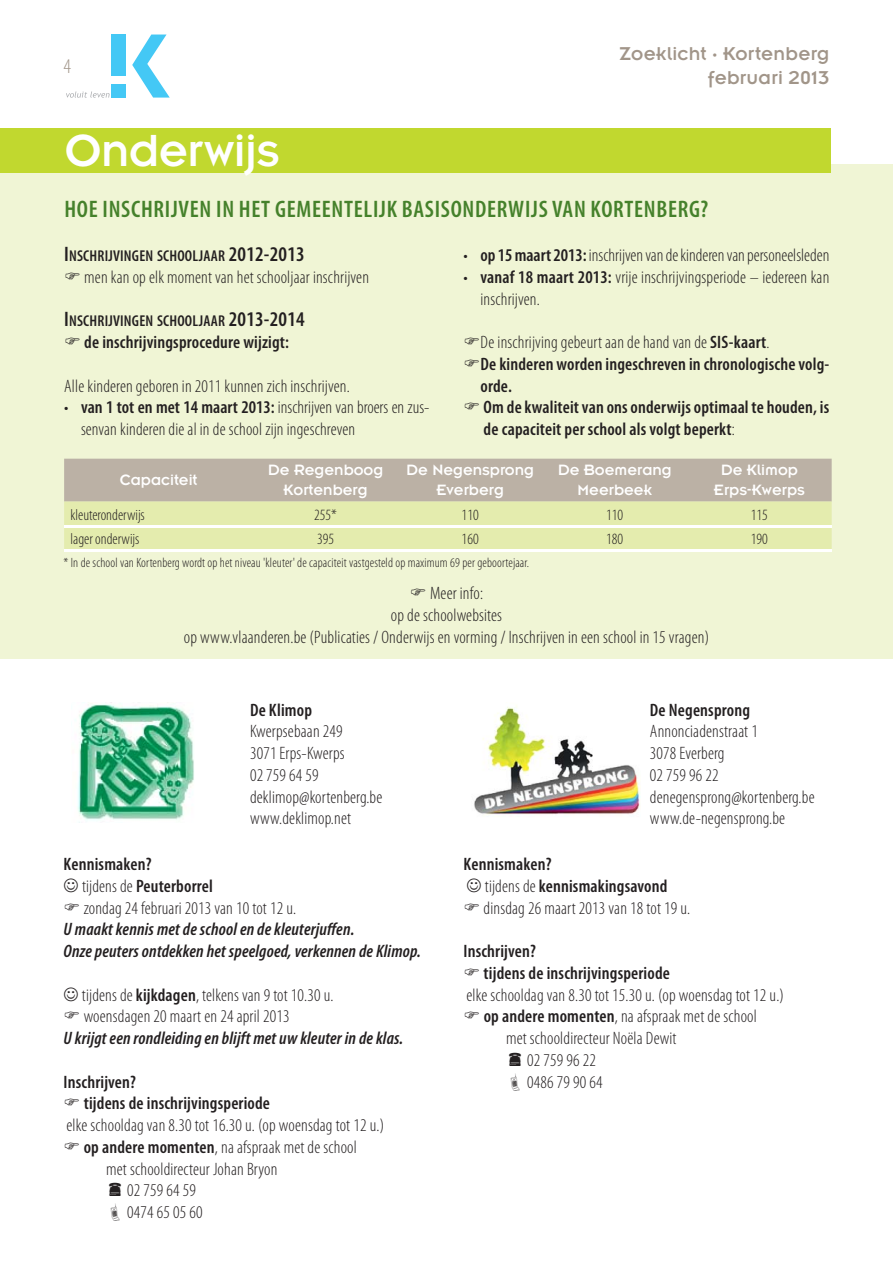
<style>
.page{position:relative;width:893px;height:1263px;background:#fff}
.page>*{position:absolute;margin:0;border:0;box-sizing:border-box;transform-origin:0 0}
.t1{font:49.5px "Insignia LT Std";letter-spacing:-.015em;color:#fff}
.t2{font:600 condensed 24px "Myriad Pro";letter-spacing:.03em;color:#45812b}
.t3{font:300 condensed 21px "Myriad Pro";color:#a19589}
.t4{font:20.4px/24.6px "Insignia LT Std";letter-spacing:.015em;color:#a19589;text-align:right}
.t5{font:300 condensed 18px/21.8px "Myriad Pro";letter-spacing:.01em;color:#231f20}
.t6{font:600 condensed 18px/21.8px "Myriad Pro";letter-spacing:.01em;color:#231f20}
.t7{font:italic 600 condensed 18px/21.8px "Myriad Pro";letter-spacing:.01em;color:#231f20}
.t8{font:16.5px/19.8px "Insignia LT Std";color:#fff;text-align:center}
.t9{font:600 condensed 15.75px "Myriad Pro";letter-spacing:.015em;color:#231f20}
.t10{font:300 condensed 15.75px "Myriad Pro";color:#231f20}
.t11{font:300 condensed 13.5px "Myriad Pro";letter-spacing:.01em;color:#231f20}
.s1{font-size:21px}
.s2{font-weight:600}
.s3{font-weight:300}
</style>
<div class="page">
<svg style="left:132px;top:35px;width:38px;height:63px"></svg>
<div style="left:112px;top:84px;width:14px;height:14px;background:#44c8f5"></div>
<div style="left:112px;top:35px;width:14px;height:41px;background:#44c8f5"></div>
<svg style="left:66px;top:91px;width:43px;height:7px"></svg>
<div style="left:0;top:165px;width:892px;height:494px;background:#f0f5d5"></div>
<div style="left:0;top:128px;width:830px;height:45px;background:#c1d82f"></div>
<img style="left:77px;top:702px;width:117px;height:118px">
<img style="left:474px;top:705px;width:166px;height:110px">
<svg style="left:64px;top:459px;width:767px;height:91px"></svg>
<hr style="left:64px;top:525px;width:767px;height:2px;background:#fff">
<hr style="left:64px;top:550px;width:767px;height:2px;background:#fff">
<p class="t3" style="left:64px;top:58px;width:9px">4</p>
<h1 class="t1" style="left:65px;top:130px;width:216px">Onderwijs</h1>
<p class="t4" style="left:619px;top:43px;width:212px">Zoeklicht · Kortenberg februari 2013</p>
<h2 class="t2" style="left:64px;top:200px;width:645px">HOE INSCHRIJVEN IN HET GEMEENTELIJK BASISONDERWIJS VAN KORTENBERG?</h2>
<p class="t9" style="left:64px;top:250px;width:242px"><span class="s1">I</span>NSCHRIJVINGEN SCHOOLJAAR <span class="s1">2012-2013</span></p>
<p class="t5" style="left:84px;top:268px;width:286px">men kan op elk moment van het schooljaar inschrijven</p>
<p class="t9" style="left:64px;top:315px;width:242px"><span class="s1">I</span>NSCHRIJVINGEN SCHOOLJAAR <span class="s1">2013-2014</span></p>
<p class="t6" style="left:84px;top:333px;width:206px">de inschrijvingsprocedure wijzigt:</p>
<p class="t5" style="left:64px;top:377px;width:287px">Alle kinderen geboren in 2011 kunnen zich inschrijven.</p>
<p class="t5" style="left:81px;top:398px;width:350px;text-indent:-17px">• <span class="s2">van 1 tot en met 14 maart 2013:</span> inschrijven van broers en zus&shy;senvan kinderen die al in de school zijn ingeschreven</p>
<p class="t5" style="left:463px;top:246px;width:367px">• <span class="s2">op 15 maart 2013:</span> inschrijven van de kinderen van personeelsleden</p>
<p class="t5" style="left:480px;top:268px;width:350px;text-indent:-17px">• <span class="s2">vanaf 18 maart 2013:</span> vrije inschrijvingsperiode – iedereen kan inschrijven.</p>
<p class="t6" style="left:480px;top:333px;width:350px"><span class="s3">De inschrijving gebeurt aan de hand van de</span> SIS-kaart<span class="s3">.<br></span>De kinderen worden ingeschreven in chronologische volg&shy;orde.<br>Om de kwaliteit van ons onderwijs optimaal te houden, is de capaciteit per school als volgt beperkt<span class="s3">:</span></p>
<p class="t8" style="left:120px;top:472px;width:79px">Capaciteit</p>
<p class="t8" style="left:268px;top:462px;width:117px">De Regenboog<br>Kortenberg</p>
<p class="t8" style="left:406px;top:462px;width:129px">De Negensprong<br>Everberg</p>
<p class="t8" style="left:557px;top:462px;width:115px">De Boemerang<br>Meerbeek</p>
<p class="t8" style="left:714px;top:462px;width:92px">De Klimop<br>Erps-Kwerps</p>
<p class="t10" style="left:70px;top:509px;width:76px">kleuteronderwijs</p>
<p class="t10" style="left:314px;top:509px;width:24px">255*</p>
<p class="t10" style="left:461px;top:509px;width:19px">110</p>
<p class="t10" style="left:606px;top:509px;width:19px">110</p>
<p class="t10" style="left:750px;top:509px;width:19px">115</p>
<p class="t10" style="left:70px;top:533px;width:70px">lager onderwijs</p>
<p class="t10" style="left:317px;top:533px;width:19px">395</p>
<p class="t10" style="left:461px;top:533px;width:19px">160</p>
<p class="t10" style="left:606px;top:533px;width:19px">180</p>
<p class="t10" style="left:750px;top:533px;width:19px">190</p>
<p class="t11" style="left:64px;top:557px;width:467px">* In de school van Kortenberg wordt op het niveau 'kleuter' de capaciteit vastgesteld op maximum 69 per geboortejaar.</p>
<p class="t5" style="left:430px;top:584px;width:55px">Meer info:</p>
<p class="t5" style="left:391px;top:606px;width:113px">op de schoolwebsites</p>
<p class="t5" style="left:184px;top:628px;width:527px">op www.vlaanderen.be (Publicaties / Onderwijs en vorming / Inschrijven in een school in 15 vragen)</p>
<p class="t6" style="left:250px;top:700px;width:64px">De Klimop</p>
<p class="t5" style="left:250px;top:722px;width:134px">Kwerpsebaan 249<br>3071 Erps-Kwerps<br>02 759 64 59 deklimop@kortenberg.be www.deklimop.net</p>
<p class="t6" style="left:64px;top:855px;width:89px">Kennismaken?</p>
<p class="t6" style="left:64px;top:877px;width:151px">☺ <span class="s3">tijdens de</span> Peuterborrel</p>
<p class="t5" style="left:84px;top:899px;width:214px">zondag 24 februari 2013 van 10 tot 12 u.</p>
<p class="t7" style="left:64px;top:920px;width:359px">U maakt kennis met de school en de kleuterjuffen.<br>Onze peuters ontdekken het speelgoed, verkennen de Klimop.</p>
<p class="t5" style="left:84px;top:986px;width:251px;text-indent:-20px">☺ tijdens de <span class="s2">kijkdagen</span>, telkens van 9 tot 10.30 u. woensdagen 20 maart en 24 april 2013</p>
<p class="t7" style="left:64px;top:1029px;width:341px">U krijgt een rondleiding en blijft met uw kleuter in de klas.</p>
<p class="t6" style="left:84px;top:1073px;width:188px;text-indent:-20px">Inschrijven?<br>tijdens de inschrijvingsperiode</p>
<p class="t5" style="left:67px;top:1116px;width:319px">elke schooldag van 8.30 tot 16.30 u. (op woensdag tot 12 u.)</p>
<p class="t5" style="left:84px;top:1138px;width:275px"><span class="s2">op andere momenten</span>, na afspraak met de school</p>
<p class="t5" style="left:106px;top:1160px;width:173px">met schooldirecteur Johan Bryon</p>
<p class="t5" style="left:127px;top:1181px;width:70px">02 759 64 59</p>
<p class="t5" style="left:127px;top:1203px;width:77px">0474 65 05 60</p>
<p class="t6" style="left:650px;top:700px;width:102px">De Negensprong</p>
<p class="t5" style="left:650px;top:722px;width:166px">Annonciadenstraat 1<br>3078 Everberg<br>02 759 96 22 denegensprong@kortenberg.be www.de-negensprong.be</p>
<p class="t6" style="left:463px;top:855px;width:89px">Kennismaken?</p>
<p class="t6" style="left:466px;top:877px;width:202px">☺ <span class="s3">tijdens de</span> kennismakingsavond</p>
<p class="t5" style="left:483px;top:899px;width:208px">dinsdag 26 maart 2013 van 18 tot 19 u.</p>
<p class="t6" style="left:483px;top:942px;width:188px;text-indent:-20px">Inschrijven?<br>tijdens de inschrijvingsperiode</p>
<p class="t5" style="left:466px;top:986px;width:319px">elke schooldag van 8.30 tot 15.30 u. (op woensdag tot 12 u.)</p>
<p class="t5" style="left:483px;top:1007px;width:275px"><span class="s2">op andere momenten</span>, na afspraak met de school</p>
<p class="t5" style="left:506px;top:1029px;width:172px">met schooldirecteur Noëla Dewit</p>
<p class="t5" style="left:527px;top:1051px;width:70px">02 759 96 22</p>
<p class="t5" style="left:527px;top:1073px;width:77px">0486 79 90 64</p>
</div>
